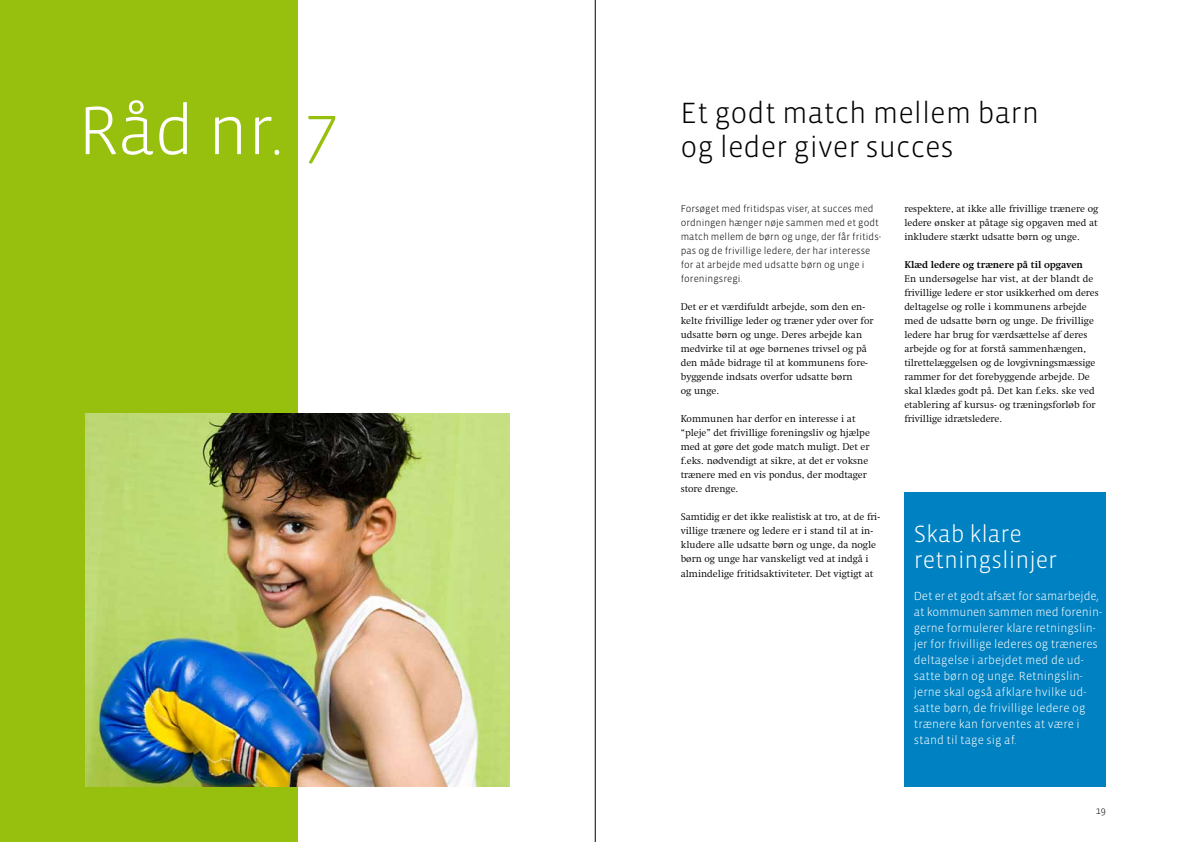
<style>
.page{position:relative;width:1191px;height:842px;background:#fff}
.page>*{position:absolute;margin:0;border:0;box-sizing:border-box;transform-origin:0 0}
.t1{font:300 70px "Vista Sans";color:#fff}
.t2{font:300 30px/34px "Vista Sans";color:#000}
.t3{font:300 24px/26px "Vista Sans";color:#fff}
.t4{font:300 12px/16px "Vista Sans";letter-spacing:.005em;color:#fff}
.t5{font:300 10px/14px "Swift LT Pro";letter-spacing:.005em;color:#000}
.t6{font:300 10px/14px "Vista Sans";color:#000}
.t7{font:700 10px "Swift LT Pro";color:#000}
.s1{color:#97bf0d}
</style>
<div class="page">
<svg style="left:297px;top:0;width:298px;height:842px"></svg>
<div style="left:0;top:0;width:297px;height:842px;background:#97bf0d"></div>
<div style="left:905px;top:492px;width:201px;height:294px;background:#0081c1"></div>
<img style="left:85px;top:414px;width:424px;height:372px">
<h1 class="t1" style="left:78px;top:95px;width:263px">Råd nr. <span class="s1">7</span></h1>
<h2 class="t2" style="left:680px;top:96px;width:360px">Et godt match mellem barn og leder giver succes</h2>
<p class="t6" style="left:680px;top:202px;width:201px">Forsøget med fritidspas viser, at succes med ordningen hænger nøje sammen med et godt match mellem de børn og unge, der får fritids&shy;pas og de frivillige ledere, der har interesse for at arbejde med udsatte børn og unge i foreningsregi.</p>
<p class="t5" style="left:680px;top:300px;width:194px">Det er et værdifuldt arbejde, som den en&shy;kelte frivillige leder og træner yder over for udsatte børn og unge. Deres arbejde kan medvirke til at øge børnenes trivsel og på den måde bidrage til at kommunens fore&shy;byggende indsats overfor udsatte børn<br>og unge.</p>
<p class="t5" style="left:680px;top:412px;width:191px">Kommunen har derfor en interesse i at “pleje” det frivillige foreningsliv og hjælpe med at gøre det gode match muligt. Det er f.eks. nødvendigt at sikre, at det er voksne trænere med en vis pondus, der modtager store drenge.</p>
<p class="t5" style="left:680px;top:510px;width:201px">Samtidig er det ikke realistisk at tro, at de fri&shy;villige trænere og ledere er i stand til at in&shy;kludere alle udsatte børn og unge, da nogle børn og unge har vanskeligt ved at indgå i almindelige fritidsaktiviteter. Det vigtigt at</p>
<p class="t5" style="left:904px;top:202px;width:195px;text-align:justify">respektere, at ikke alle frivillige trænere og ledere ønsker at påtage sig opgaven med at inkludere stærkt udsatte børn og unge.</p>
<p class="t7" style="left:904px;top:259px;width:180px">Klæd ledere og trænere på til opgaven</p>
<p class="t5" style="left:904px;top:272px;width:196px">En undersøgelse har vist, at der blandt de frivillige ledere er stor usikkerhed om deres deltagelse og rolle i kommunens arbejde med de udsatte børn og unge. De frivillige ledere har brug for værdsættelse af deres arbejde og for at forstå sammenhængen, tilrettelæggelsen og de lovgivningsmæssige rammer for det forebyggende arbejde. De skal klædes godt på. Det kan f.eks. ske ved etablering af kursus- og træningsforløb for frivillige idrætsledere.</p>
<h3 class="t3" style="left:913px;top:522px;width:145px">Skab klare retningslinjer</h3>
<p class="t4" style="left:913px;top:588px;width:190px">Det er et godt afsæt for samarbejde, at kommunen sammen med forenin&shy;gerne formulerer klare retningslin&shy;jer for frivillige lederes og træneres deltagelse i arbejdet med de ud&shy;satte børn og unge. Retningslin&shy;jerne skal også afklare hvilke ud&shy;satte børn, de frivillige ledere og trænere kan forventes at være i stand til tage sig af.</p>
<p class="t6" style="left:1096px;top:803px;width:11px">19</p>
</div>
